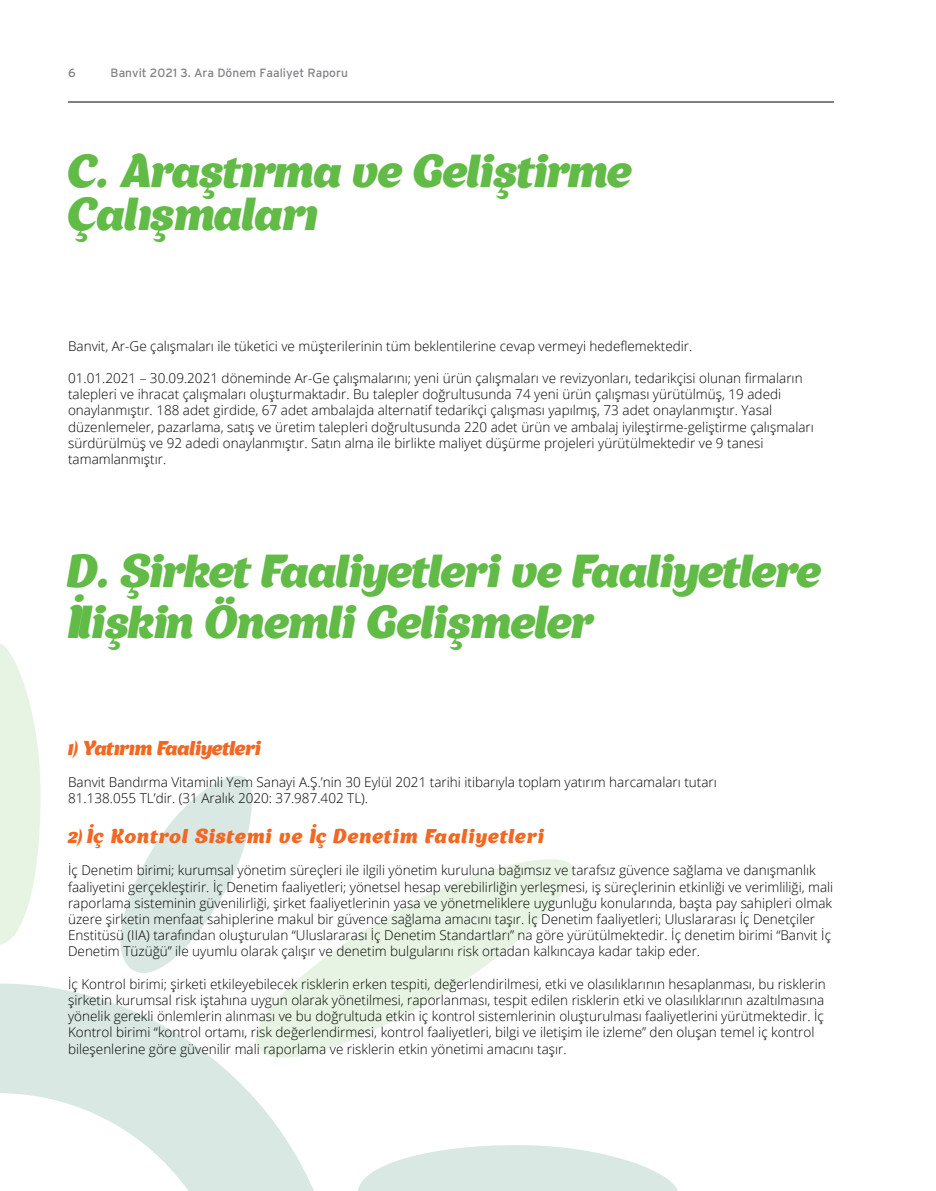
<style>
.page{position:relative;width:936px;height:1191px;background:#fff}
.page>*{position:absolute;margin:0;border:0;box-sizing:border-box;transform-origin:0 0}
.t1{font:italic 45px/42.5px "Appetite";color:#62bb46}
.t2{font:italic 19.5px "Appetite";letter-spacing:.05em;color:#f26722}
.t3{font:italic 19.5px "Appetite";color:#f26722}
.t4{font:300 13.5px/16.2px "Open Sans";color:#000}
.t5{font:12px "Interstate Regular TR";color:#808285}
</style>
<div class="page">
<hr style="left:68px;top:102px;width:765px;height:1px;background:#000">
<svg style="left:0;top:983px;width:314px;height:208px;fill:#d9e8e2"></svg>
<svg style="left:0;top:643px;width:41px;height:302px"></svg>
<svg style="left:120px;top:776px;width:132px;height:197px"></svg>
<svg style="left:358px;top:1145px;width:320px;height:46px"></svg>
<svg style="left:243px;top:848px;width:331px;height:225px"></svg>
<p class="t5" style="left:68px;top:66px;width:9px">6</p>
<p class="t5" style="left:111px;top:66px;width:239px">Banvit 2021 3. Ara Dönem Faaliyet Raporu</p>
<h1 class="t1" style="left:68px;top:150px;width:565px">C. Araştırma ve Geliştirme<br>Çalışmaları</h1>
<p class="t4" style="left:68px;top:337px;width:625px">Banvit, Ar-Ge çalışmaları ile tüketici ve müşterilerinin tüm beklentilerine cevap vermeyi hedeflemektedir.</p>
<p class="t4" style="left:68px;top:370px;width:747px">01.01.2021 – 30.09.2021 döneminde Ar-Ge çalışmalarını; yeni ürün çalışmaları ve revizyonları, tedarikçisi olunan firmaların talepleri ve ihracat çalışmaları oluşturmaktadır. Bu talepler doğrultusunda 74 yeni ürün çalışması yürütülmüş, 19 adedi onaylanmıştır. 188 adet girdide, 67 adet ambalajda alternatif tedarikçi çalışması yapılmış, 73 adet onaylanmıştır. Yasal düzenlemeler, pazarlama, satış ve üretim talepleri doğrultusunda 220 adet ürün ve ambalaj iyileştirme-geliştirme çalışmaları sürdürülmüş ve 92 adedi onaylanmıştır. Satın alma ile birlikte maliyet düşürme projeleri yürütülmektedir ve 9 tanesi tamamlanmıştır.</p>
<h1 class="t1" style="left:68px;top:546px;width:754px;line-height:51px">D. Şirket Faaliyetleri ve Faaliyetlere<br>İlişkin Önemli Gelişmeler</h1>
<h2 class="t3" style="left:68px;top:734px;width:194px">1) Yatırım Faaliyetleri</h2>
<p class="t4" style="left:68px;top:774px;width:650px">Banvit Bandırma Vitaminli Yem Sanayi A.Ş.’nin 30 Eylül 2021 tarihi itibarıyla toplam yatırım harcamaları tutarı<br>81.138.055 TL’dir. (31 Aralık 2020: 37.987.402 TL).</p>
<h2 class="t2" style="left:68px;top:823px;width:477px">2) İç Kontrol Sistemi ve İç Denetim Faaliyetleri</h2>
<p class="t4" style="left:68px;top:862px;width:766px">İç Denetim birimi; kurumsal yönetim süreçleri ile ilgili yönetim kuruluna bağımsız ve tarafsız güvence sağlama ve danışmanlık faaliyetini gerçekleştirir. İç Denetim faaliyetleri; yönetsel hesap verebilirliğin yerleşmesi, iş süreçlerinin etkinliği ve verimliliği, mali raporlama sisteminin güvenilirliği, şirket faaliyetlerinin yasa ve yönetmeliklere uygunluğu konularında, başta pay sahipleri olmak üzere şirketin menfaat sahiplerine makul bir güvence sağlama amacını taşır. İç Denetim faaliyetleri; Uluslararası İç Denetçiler Enstitüsü (IIA) tarafından oluşturulan “Uluslararası İç Denetim Standartları” na göre yürütülmektedir. İç denetim birimi “Banvit İç Denetim Tüzüğü” ile uyumlu olarak çalışır ve denetim bulgularını risk ortadan kalkıncaya kadar takip eder.</p>
<p class="t4" style="left:68px;top:975px;width:759px">İç Kontrol birimi; şirketi etkileyebilecek risklerin erken tespiti, değerlendirilmesi, etki ve olasılıklarının hesaplanması, bu risklerin şirketin kurumsal risk iştahına uygun olarak yönetilmesi, raporlanması, tespit edilen risklerin etki ve olasılıklarının azaltılmasına yönelik gerekli önlemlerin alınması ve bu doğrultuda etkin iç kontrol sistemlerinin oluşturulması faaliyetlerini yürütmektedir. İç Kontrol birimi “kontrol ortamı, risk değerlendirmesi, kontrol faaliyetleri, bilgi ve iletişim ile izleme” den oluşan temel iç kontrol bileşenlerine göre güvenilir mali raporlama ve risklerin etkin yönetimi amacını taşır.</p>
</div>
